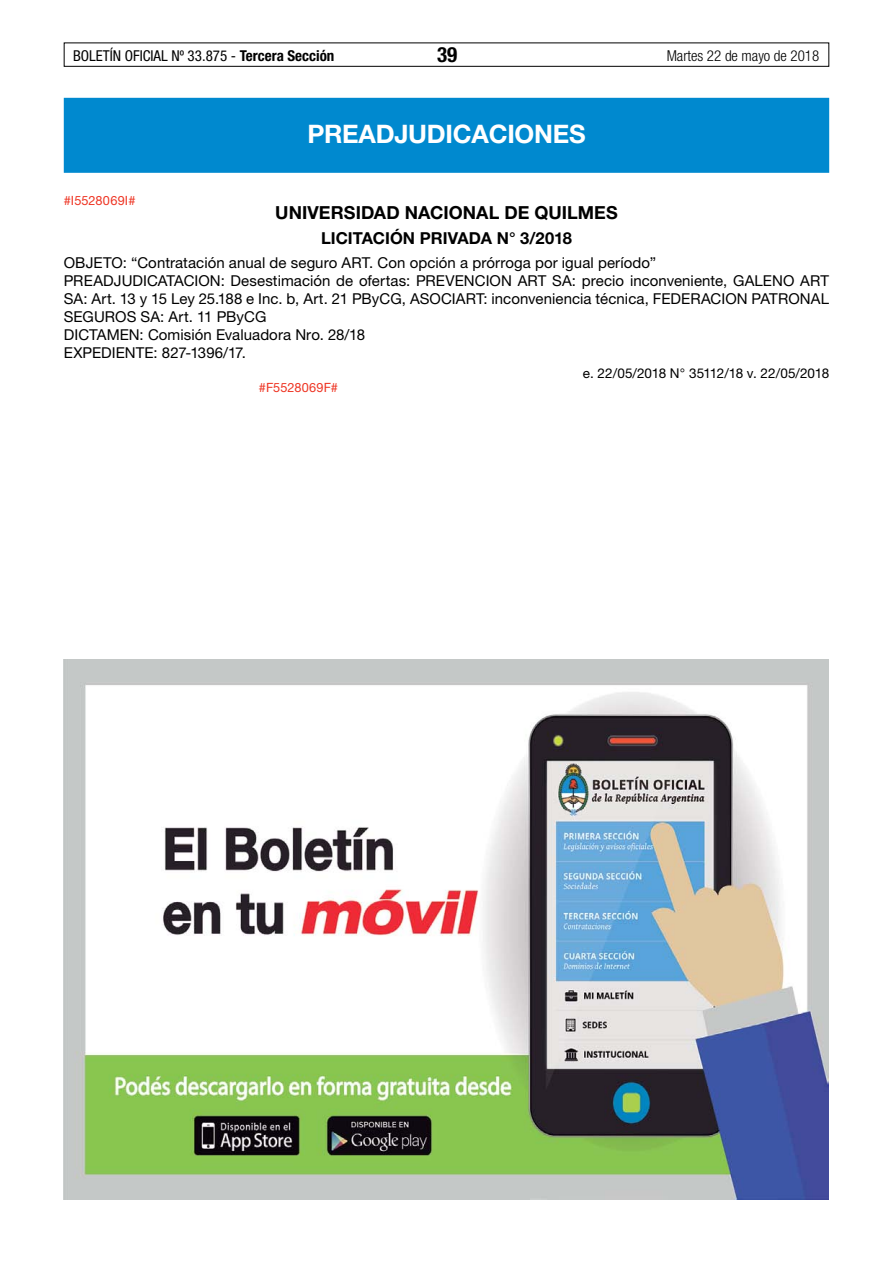
<style>
.page{position:relative;width:893px;height:1263px;background:#fff}
.page>*{position:absolute;margin:0;border:0;box-sizing:border-box;transform-origin:0 0}
.t1{font:700 25.5px "Helvetica Neue LT Std";letter-spacing:-.01em;color:#fff}
.t2{font:700 condensed 21px "Helvetica Neue LT Std";color:#000}
.t3{font:700 18px "Helvetica Neue LT Std";letter-spacing:.005em;color:#000}
.t4{font:700 16.5px "Helvetica Neue LT Std";color:#000}
.t5{font:15px/18px "Helvetica Neue LT Std";letter-spacing:.005em;color:#000}
.t6{font:condensed 15px "Helvetica Neue LT Std";color:#000}
.t7{font:300 condensed 15px "Helvetica Neue LT Std";color:#000}
.t8{font:13.5px "Helvetica Neue LT Std";letter-spacing:-.02em;color:#000}
.t9{font:12.75px "Helvetica Neue LT Std";letter-spacing:.015em;color:#ee3524}
.s1{font-weight:700}
</style>
<div class="page">
<div style="left:64px;top:43px;width:765px;height:24px;border:1px solid #000"></div>
<div style="left:64px;top:98px;width:765px;height:75px;background:#0089cf"></div>
<img style="left:64px;top:659px;width:765px;height:540px">
<p class="t6" style="left:73px;top:47px;width:263px">BOLETÍN OFICIAL Nº 33.875 - <span class="s1">Tercera Sección</span></p>
<h2 class="t2" style="left:437px;top:42px;width:22px">39</h2>
<p class="t7" style="left:667px;top:47px;width:154px">Martes 22 de mayo de 2018</p>
<h1 class="t1" style="left:307px;top:118px;width:280px">PREADJUDICACIONES</h1>
<p class="t9" style="left:64px;top:193px;width:73px">#I5528069I#</p>
<p class="t3" style="left:275px;top:202px;width:344px">UNIVERSIDAD NACIONAL DE QUILMES</p>
<p class="t4" style="left:321px;top:228px;width:252px">LICITACIÓN PRIVADA N° 3/2018</p>
<p class="t5" style="left:64px;top:254px;width:767px">OBJETO: “Contratación anual de seguro ART. Con opción a prórroga por igual período”<br>PREADJUDICATACION: Desestimación de ofertas: PREVENCION ART SA: precio inconveniente, GALENO ART SA: Art. 13 y 15 Ley 25.188 e Inc. b, Art. 21 PByCG, ASOCIART: inconveniencia técnica, FEDERACION PATRONAL SEGUROS SA: Art. 11 PByCG<br>DICTAMEN: Comisión Evaluadora Nro. 28/18<br>EXPEDIENTE: 827-1396/17.</p>
<p class="t8" style="left:583px;top:365px;width:248px">e. 22/05/2018 N° 35112/18 v. 22/05/2018</p>
<p class="t9" style="left:259px;top:380px;width:81px">#F5528069F#</p>
</div>
